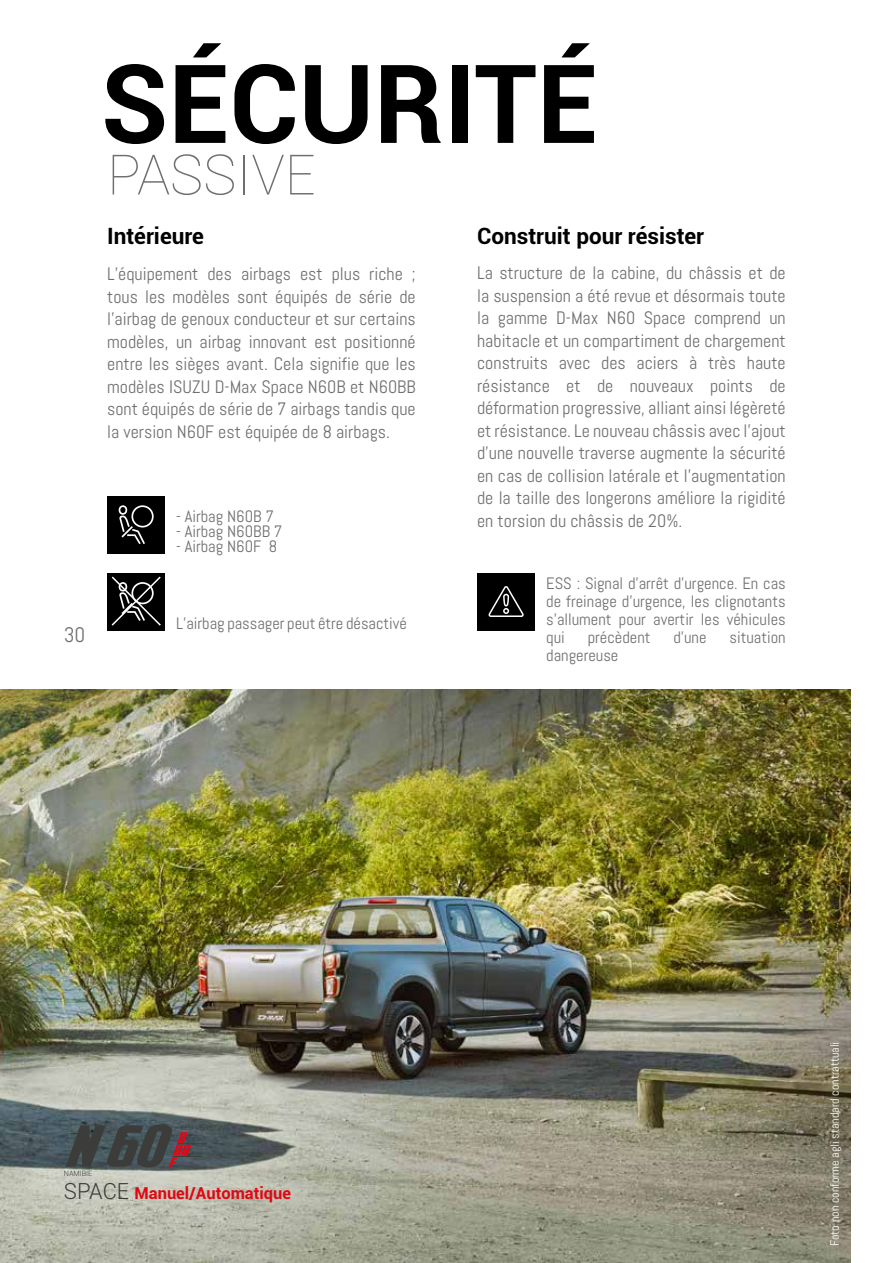
<style>
.page{position:relative;width:893px;height:1263px;background:#fff}
.page>*{position:absolute;margin:0;border:0;box-sizing:border-box;transform-origin:0 0}
.t1{font:700 109.35px "Roboto";color:#000}
.t2{font:100 55.8px "Roboto";color:#706f6f}
.t3{font:700 22.5px "Roboto";color:#000}
.t4{font:21px "Abel";color:#706f6f}
.t5{font:18px/22.5px "Abel";color:#706f6f;text-align:justify}
.t6{font:16.5px/18px "Abel";color:#706f6f;text-align:justify}
.t7{font:700 16.5px "Roboto";color:#e30613}
.t8{font:12px "Abel";color:#fff}
.t9{font:300 7.35px "Roboto";color:#3c3c3b}
.s1{font-weight:300;font-size:22.2px;color:#3c3c3b}
</style>
<div class="page">
<img style="left:0;top:690px;width:850px;height:573px">
<div style="left:107px;top:572px;width:58px;height:58px;background:#000"></div>
<div style="left:477px;top:572px;width:58px;height:58px;background:#000"></div>
<div style="left:107px;top:496px;width:58px;height:58px;background:#000"></div>
<svg style="left:118px;top:505px;width:36px;height:39px"></svg>
<svg style="left:111px;top:576px;width:50px;height:50px"></svg>
<svg style="left:489px;top:587px;width:34px;height:30px"></svg>
<svg style="left:66px;top:1124px;width:125px;height:44px;background:#484749"></svg>
<hr style="left:177px;top:1143px;width:30px;height:1px;background:#3c3c3b">
<hr style="left:172px;top:1156px;width:30px;height:1px;background:#3c3c3b">
<p class="t4" style="left:64px;top:621px;width:23px">30</p>
<h1 class="t1" style="left:101px;top:27px;width:498px">SÉCURITÉ</h1>
<h2 class="t2" style="left:107px;top:136px;width:210px">PASSIVE</h2>
<p class="t3" style="left:107px;top:220px;width:98px">Intérieure</p>
<p class="t5" style="left:107px;top:263px;width:310px">L’équipement des airbags est plus riche ; tous les modèles sont équipés de série de l’airbag de genoux conducteur et sur certains modèles, un airbag innovant est positionné entre les sièges avant. Cela signifie que les modèles ISUZU D-Max Space N60B et N60BB sont équipés de série de 7 airbags tandis que la version N60F est équipée de 8 airbags.</p>
<p class="t6" style="left:176px;top:507px;width:99px">- Airbag N60B 7</p>
<p class="t6" style="left:176px;top:522px;width:108px">- Airbag N60BB 7</p>
<p class="t6" style="left:176px;top:537px;width:103px">- Airbag N60F 8</p>
<p class="t6" style="left:176px;top:614px;width:232px">L’airbag passager peut être désactivé</p>
<p class="t3" style="left:477px;top:220px;width:229px">Construit pour résister</p>
<p class="t5" style="left:477px;top:262px;width:310px">La structure de la cabine, du châssis et de la suspension a été revue et désormais toute la gamme D-Max N60 Space comprend un habitacle et un compartiment de chargement construits avec des aciers à très haute résistance et de nouveaux points de déformation progressive, alliant ainsi légèreté et résistance. Le nouveau châssis avec l’ajout d’une nouvelle traverse augmente la sécurité en cas de collision latérale et l’augmentation de la taille des longerons améliore la rigidité en torsion du châssis de 20%.</p>
<p class="t6" style="left:546px;top:574px;width:241px">ESS : Signal d’arrêt d’urgence. En cas de freinage d’urgence, les clignotants s’allument pour avertir les véhicules qui</p>
<p class="t6" style="left:588px;top:628px;width:64px">précèdent</p>
<p class="t6" style="left:673px;top:628px;width:35px">d’une</p>
<p class="t6" style="left:729px;top:628px;width:58px">situation</p>
<p class="t6" style="left:546px;top:646px;width:74px">dangereuse</p>
<p class="t9" style="left:64px;top:1168px;width:30px">NAMIBIE</p>
<p class="t7" style="left:64px;top:1182px;width:229px"><span class="s1">SPACE</span> Manuel/Automatique</p>
<p class="t8" style="left:827px;top:1246px;width:206px;rotate:-90deg">Foto non conforme agli standard contrattuali</p>
</div>
